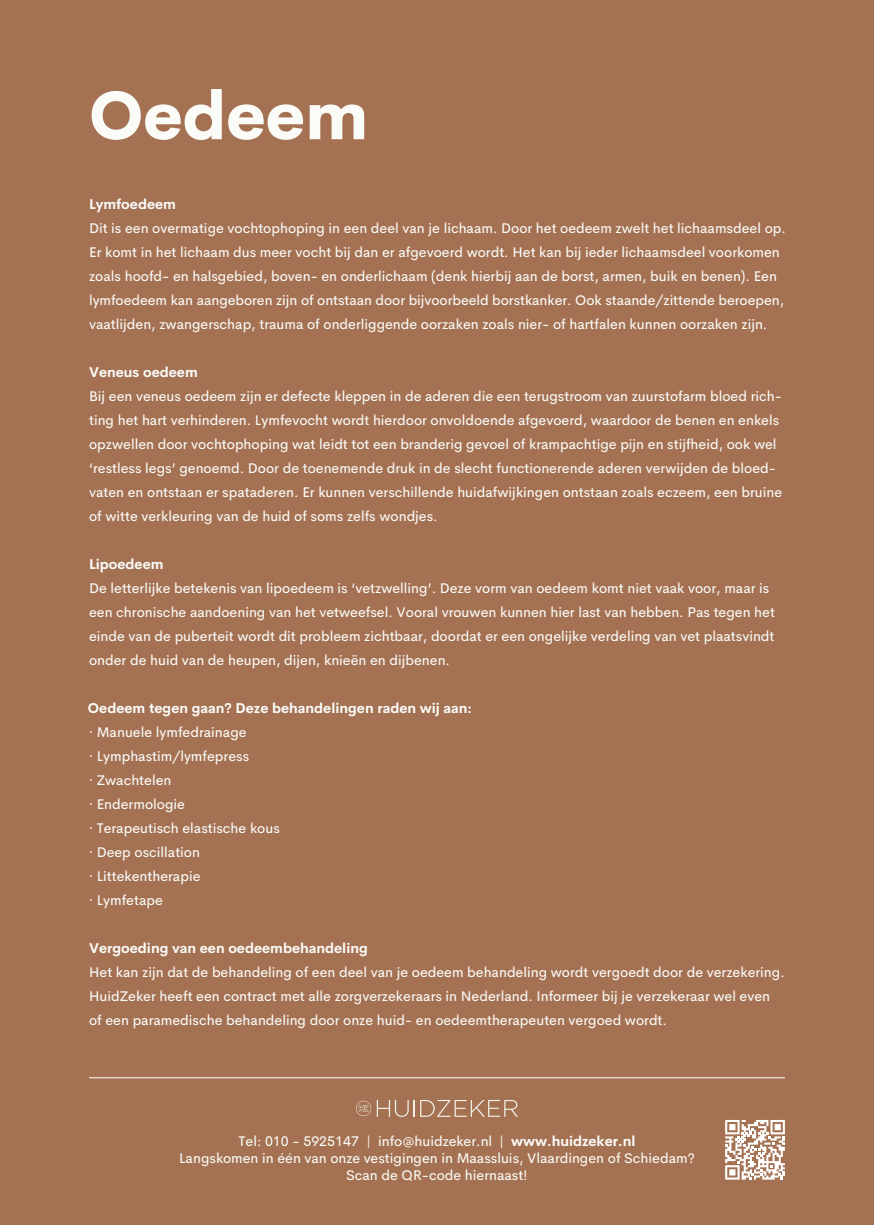
<style>
.page{position:relative;width:874px;height:1225px;background:#fff}
.page>*{position:absolute;margin:0;border:0;box-sizing:border-box;transform-origin:0 0}
.t1{font:800 67px "Cerebri Sans";color:#fbfbf7}
.t2{font:14px/24px "Cerebri Sans";color:#fbfbf9}
.t3{font:14px/16.8px "Cerebri Sans";color:#fbfbf7;text-align:center}
.t4{font:700 14px "Cerebri Sans";color:#fbfbf7}
.t5{font:700 14px "Cerebri Sans";color:#fbfbf9}
.s1{font-weight:700}
.s2{font-weight:800;color:#fbfbf7}
</style>
<div class="page">
<div style="left:0;top:0;width:873px;height:1225px;background:#a47253"></div>
<svg style="left:420px;top:1100px;width:98px;height:16px"></svg>
<svg style="left:356px;top:1100px;width:58px;height:16px"></svg>
<hr style="left:89px;top:1077px;width:695px;height:1px;background:#fff">
<svg style="left:725px;top:1120px;width:59px;height:59px"></svg>
<h1 class="t1" style="left:89px;top:60px;width:280px">Oedeem</h1>
<p class="t5" style="left:89px;top:193px;width:88px">Lymfoedeem</p>
<p class="t2" style="left:89px;top:215px;width:698px">Dit is een overmatige vochtophoping in een deel van je lichaam. Door het oedeem zwelt het lichaamsdeel op.<br>Er komt in het lichaam dus meer vocht bij dan er afgevoerd wordt. Het kan bij ieder lichaamsdeel voorkomen zoals hoofd- en halsgebied, boven- en onderlichaam (denk hierbij aan de borst, armen, buik en benen). Een lymfoedeem kan aangeboren zijn of ontstaan door bijvoorbeeld borstkanker. Ook staande/zittende beroepen, vaatlijden, zwangerschap, trauma of onderliggende oorzaken zoals nier- of hartfalen kunnen oorzaken zijn.</p>
<p class="t5" style="left:89px;top:361px;width:110px">Veneus oedeem</p>
<p class="t2" style="left:89px;top:383px;width:694px">Bij een veneus oedeem zijn er defecte kleppen in de aderen die een terugstroom van zuurstofarm bloed rich&shy;ting het hart verhinderen. Lymfevocht wordt hierdoor onvoldoende afgevoerd, waardoor de benen en enkels opzwellen door vochtophoping wat leidt tot een branderig gevoel of krampachtige pijn en stijfheid, ook wel ‘restless legs’ genoemd. Door de toenemende druk in de slecht functionerende aderen verwijden de bloed&shy;vaten en ontstaan er spataderen. Er kunnen verschillende huidafwijkingen ontstaan zoals eczeem, een bruine of witte verkleuring van de huid of soms zelfs wondjes.</p>
<p class="t5" style="left:89px;top:553px;width:76px">Lipoedeem</p>
<p class="t2" style="left:89px;top:575px;width:687px">De letterlijke betekenis van lipoedeem is ‘vetzwelling’. Deze vorm van oedeem komt niet vaak voor, maar is een chronische aandoening van het vetweefsel. Vooral vrouwen kunnen hier last van hebben. Pas tegen het einde van de puberteit wordt dit probleem zichtbaar, doordat er een ongelijke verdeling van vet plaatsvindt onder de huid van de heupen, dijen, knieën en dijbenen.</p>
<p class="t2" style="left:88px;top:695px;width:385px"><span class="s1">Oedeem tegen gaan? Deze behandelingen raden wij aan: </span><span class="s2">·</span> Manuele lymfedrainage<br><span class="s2">·</span> Lymphastim/lymfepress<br><span class="s2">·</span> Zwachtelen<br><span class="s2">·</span> Endermologie<br><span class="s2">·</span> Terapeutisch elastische kous<br><span class="s2">·</span> Deep oscillation<br><span class="s2">·</span> Littekentherapie<br><span class="s2">·</span> Lymfetape</p>
<p class="t4" style="left:89px;top:937px;width:280px">Vergoeding van een oedeembehandeling</p>
<p class="t2" style="left:89px;top:959px;width:697px">Het kan zijn dat de behandeling of een deel van je oedeem behandeling wordt vergoedt door de verzekering.<br>HuidZeker heeft een contract met alle zorgverzekeraars in Nederland. Informeer bij je verzekeraar wel even of een paramedische behandeling door onze huid- en oedeemtherapeuten vergoed wordt.</p>
<p class="t3" style="left:179px;top:1131px;width:517px">Tel: 010 - 5925147 | info@huidzeker.nl | <span class="s1">www.huidzeker.nl<br></span>Langskomen in één van onze vestigingen in Maassluis, Vlaardingen of Schiedam?<br>Scan de QR-code hiernaast!</p>
</div>
